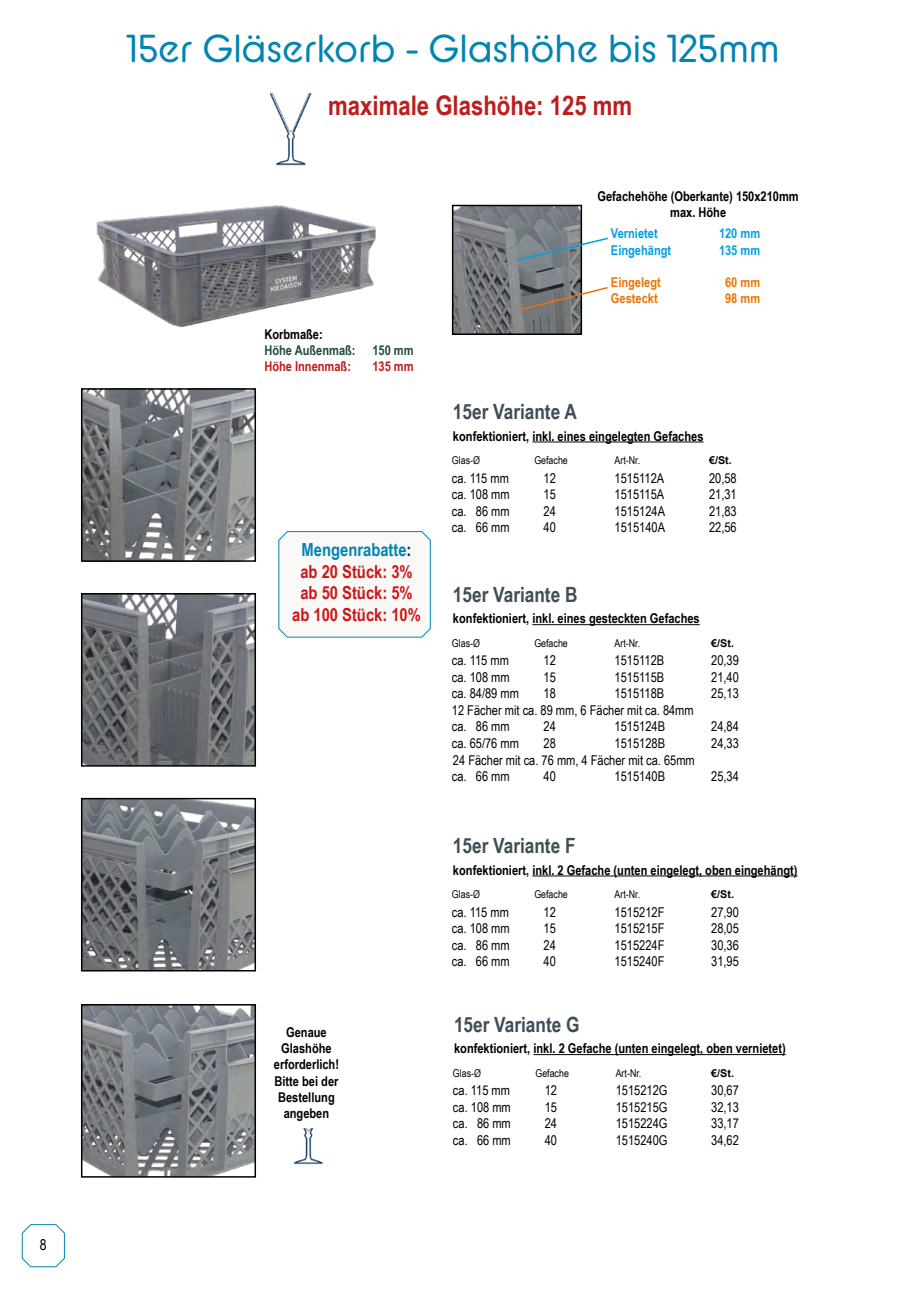
<style>
.page{position:relative;width:906px;height:1289px;background:#fff}
.page>*{position:absolute;margin:0;border:0;box-sizing:border-box;transform-origin:0 0}
.t1{font:39px "BC Alphapipe RB";letter-spacing:-.005em;color:#0085b3}
.t2{font:700 27px "Arial Narrow";color:#bd1d1d}
.t3{font:700 21px "Arial Narrow";color:#3f4e55}
.t4{font:700 18px/21.6px "Arial Narrow";color:#cd1719;text-align:center}
.t5{font:15px "Arial Narrow";color:#000}
.t6{font:13.5px "Arial Narrow";color:#000}
.t7{font:700 13.5px/16.2px "Arial Narrow";color:#000;text-align:center}
.t8{font:700 13.5px "Arial Narrow";color:#009fe3}
.t9{font:700 13.5px "Arial Narrow";color:#ee7203}
.t10{font:700 13.5px "Arial Narrow";color:#204a40}
.t11{font:700 13.5px "Arial Narrow";color:#bd1d1d}
.t12{font:10.8px "Arial Narrow";color:#000}
.t13{font:700 10.8px "Arial";color:#000}
.s1{color:#0085b3}
.s2{color:#002851}
</style>
<div class="page">
<img style="left:269px;top:92px;width:43px;height:74px">
<img style="left:84px;top:391px;width:169px;height:168px">
<div style="left:81px;top:388px;width:175px;height:174px;border:2px solid #000"></div>
<img style="left:84px;top:596px;width:169px;height:167px">
<div style="left:81px;top:593px;width:175px;height:173px;border:2px solid #000"></div>
<img style="left:84px;top:800px;width:169px;height:168px">
<div style="left:81px;top:797px;width:175px;height:174px;border:2px solid #000"></div>
<img style="left:84px;top:1007px;width:169px;height:167px">
<div style="left:81px;top:1004px;width:175px;height:173px;border:2px solid #000"></div>
<img style="left:96px;top:205px;width:280px;height:123px">
<hr style="left:532px;top:441px;width:171px;height:1px;background:#000">
<hr style="left:532px;top:875px;width:265px;height:1px;background:#000">
<hr style="left:532px;top:624px;width:168px;height:1px;background:#000">
<hr style="left:533px;top:1054px;width:253px;height:1px;background:#000">
<img style="left:294px;top:1128px;width:29px;height:37px">
<img style="left:455px;top:208px;width:124px;height:124px">
<div style="left:452px;top:205px;width:130px;height:130px;border:2px solid #000"></div>
<svg style="left:515px;top:236px;width:93px;height:26px"></svg>
<svg style="left:520px;top:286px;width:88px;height:25px"></svg>
<svg style="left:22px;top:1224px;width:43px;height:43px"></svg>
<svg style="left:278px;top:531px;width:153px;height:107px"></svg>
<p class="t5" style="left:40px;top:1233px;width:8px">8</p>
<h1 class="t1" style="left:126px;top:24px;width:655px">15er Gläserkorb - Glashöhe bis 125mm</h1>
<h2 class="t2" style="left:328px;top:85px;width:305px">maximale Glashöhe: 125 mm</h2>
<p class="t7" style="left:264px;top:325px;width:60px">Korbmaße:</p>
<p class="t10" style="left:264px;top:340px;width:151px">Höhe Außenmaß: 150 mm</p>
<p class="t11" style="left:264px;top:356px;width:88px">Höhe Innenmaß:</p>
<p class="t11" style="left:372px;top:356px;width:43px">135 mm</p>
<h3 class="t4" style="left:292px;top:538px;width:130px"><span class="s1">Mengenrabatte</span><span class="s2">: </span>ab 20 Stück: 3% ab 50 Stück: 5% ab 100 Stück: 10%</h3>
<p class="t7" style="left:274px;top:1023px;width:67px">Genaue<br>Glashöhe erforderlich!<br>Bitte bei der<br>Bestellung angeben</p>
<p class="t7" style="left:597px;top:187px;width:203px">Gefachehöhe (Oberkante) 150x210mm max. Höhe</p>
<p class="t8" style="left:611px;top:223px;width:48px">Vernietet</p>
<p class="t8" style="left:719px;top:223px;width:43px">120 mm</p>
<p class="t8" style="left:611px;top:240px;width:62px">Eingehängt</p>
<p class="t8" style="left:719px;top:240px;width:43px">135 mm</p>
<p class="t9" style="left:611px;top:272px;width:51px">Eingelegt</p>
<p class="t9" style="left:725px;top:272px;width:37px">60 mm</p>
<p class="t9" style="left:611px;top:288px;width:48px">Gesteckt</p>
<p class="t9" style="left:725px;top:288px;width:37px">98 mm</p>
<h3 class="t3" style="left:453px;top:395px;width:125px">15er Variante A</h3>
<p class="t7" style="left:453px;top:427px;width:252px">konfektioniert, inkl. eines eingelegten Gefaches</p>
<p class="t12" style="left:452px;top:452px;width:30px">Glas-Ø</p>
<p class="t12" style="left:534px;top:452px;width:35px">Gefache</p>
<p class="t12" style="left:614px;top:452px;width:27px">Art-Nr.</p>
<p class="t13" style="left:709px;top:453px;width:24px">€/St.</p>
<p class="t6" style="left:452px;top:468px;width:59px">ca. 115 mm</p>
<p class="t6" style="left:543px;top:468px;width:14px">12</p>
<p class="t6" style="left:614px;top:468px;width:51px">1515112A</p>
<p class="t6" style="left:709px;top:468px;width:29px">20,58</p>
<p class="t6" style="left:452px;top:484px;width:59px">ca. 108 mm</p>
<p class="t6" style="left:543px;top:484px;width:14px">15</p>
<p class="t6" style="left:614px;top:484px;width:51px">1515115A</p>
<p class="t6" style="left:709px;top:484px;width:29px">21,31</p>
<p class="t6" style="left:452px;top:501px;width:59px">ca. 86 mm</p>
<p class="t6" style="left:543px;top:501px;width:14px">24</p>
<p class="t6" style="left:614px;top:501px;width:52px">1515124A</p>
<p class="t6" style="left:709px;top:501px;width:29px">21,83</p>
<p class="t6" style="left:452px;top:517px;width:59px">ca. 66 mm</p>
<p class="t6" style="left:543px;top:517px;width:14px">40</p>
<p class="t6" style="left:614px;top:517px;width:52px">1515140A</p>
<p class="t6" style="left:709px;top:517px;width:29px">22,56</p>
<h3 class="t3" style="left:453px;top:578px;width:126px">15er Variante B</h3>
<p class="t7" style="left:453px;top:609px;width:248px">konfektioniert, inkl. eines gesteckten Gefaches</p>
<p class="t12" style="left:452px;top:635px;width:30px">Glas-Ø</p>
<p class="t12" style="left:534px;top:635px;width:35px">Gefache</p>
<p class="t12" style="left:614px;top:635px;width:27px">Art-Nr.</p>
<p class="t13" style="left:711px;top:635px;width:24px">€/St.</p>
<p class="t6" style="left:452px;top:650px;width:59px">ca. 115 mm</p>
<p class="t6" style="left:543px;top:650px;width:14px">12</p>
<p class="t6" style="left:614px;top:650px;width:51px">1515112B</p>
<p class="t6" style="left:711px;top:650px;width:29px">20,39</p>
<p class="t6" style="left:452px;top:667px;width:59px">ca. 108 mm</p>
<p class="t6" style="left:543px;top:667px;width:14px">15</p>
<p class="t6" style="left:614px;top:667px;width:51px">1515115B</p>
<p class="t6" style="left:711px;top:667px;width:29px">21,40</p>
<p class="t6" style="left:452px;top:683px;width:69px">ca. 84/89 mm</p>
<p class="t6" style="left:543px;top:683px;width:14px">18</p>
<p class="t6" style="left:614px;top:683px;width:51px">1515118B</p>
<p class="t6" style="left:711px;top:683px;width:29px">25,13</p>
<p class="t6" style="left:452px;top:716px;width:59px">ca. 86 mm</p>
<p class="t6" style="left:543px;top:716px;width:14px">24</p>
<p class="t6" style="left:614px;top:716px;width:52px">1515124B</p>
<p class="t6" style="left:711px;top:716px;width:29px">24,84</p>
<p class="t6" style="left:452px;top:733px;width:69px">ca. 65/76 mm</p>
<p class="t6" style="left:543px;top:733px;width:14px">28</p>
<p class="t6" style="left:614px;top:733px;width:52px">1515128B</p>
<p class="t6" style="left:711px;top:733px;width:29px">24,33</p>
<p class="t6" style="left:452px;top:766px;width:59px">ca. 66 mm</p>
<p class="t6" style="left:543px;top:766px;width:14px">40</p>
<p class="t6" style="left:614px;top:766px;width:52px">1515140B</p>
<p class="t6" style="left:711px;top:766px;width:29px">25,34</p>
<p class="t6" style="left:452px;top:700px;width:243px">12 Fächer mit ca. 89 mm, 6 Fächer mit ca. 84mm</p>
<p class="t6" style="left:453px;top:750px;width:243px">24 Fächer mit ca. 76 mm, 4 Fächer mit ca. 65mm</p>
<h3 class="t3" style="left:453px;top:829px;width:124px">15er Variante F</h3>
<p class="t7" style="left:453px;top:861px;width:346px">konfektioniert, inkl. 2 Gefache (unten eingelegt, oben eingehängt)</p>
<p class="t12" style="left:452px;top:886px;width:30px">Glas-Ø</p>
<p class="t12" style="left:534px;top:886px;width:35px">Gefache</p>
<p class="t12" style="left:614px;top:886px;width:27px">Art-Nr.</p>
<p class="t13" style="left:711px;top:886px;width:24px">€/St.</p>
<p class="t6" style="left:452px;top:901px;width:59px">ca. 115 mm</p>
<p class="t6" style="left:543px;top:901px;width:14px">12</p>
<p class="t6" style="left:614px;top:901px;width:51px">1515212F</p>
<p class="t6" style="left:711px;top:901px;width:29px">27,90</p>
<p class="t6" style="left:452px;top:918px;width:59px">ca. 108 mm</p>
<p class="t6" style="left:543px;top:918px;width:14px">15</p>
<p class="t6" style="left:614px;top:918px;width:51px">1515215F</p>
<p class="t6" style="left:711px;top:918px;width:29px">28,05</p>
<p class="t6" style="left:452px;top:934px;width:59px">ca. 86 mm</p>
<p class="t6" style="left:543px;top:934px;width:14px">24</p>
<p class="t6" style="left:614px;top:934px;width:51px">1515224F</p>
<p class="t6" style="left:711px;top:934px;width:29px">30,36</p>
<p class="t6" style="left:452px;top:951px;width:59px">ca. 66 mm</p>
<p class="t6" style="left:543px;top:951px;width:14px">40</p>
<p class="t6" style="left:614px;top:951px;width:51px">1515240F</p>
<p class="t6" style="left:711px;top:951px;width:29px">31,95</p>
<h3 class="t3" style="left:454px;top:1008px;width:127px">15er Variante G</h3>
<p class="t7" style="left:454px;top:1039px;width:333px">konfektioniert, inkl. 2 Gefache (unten eingelegt, oben vernietet)</p>
<p class="t12" style="left:453px;top:1065px;width:30px">Glas-Ø</p>
<p class="t12" style="left:535px;top:1065px;width:35px">Gefache</p>
<p class="t12" style="left:616px;top:1065px;width:27px">Art-Nr.</p>
<p class="t13" style="left:711px;top:1065px;width:24px">€/St.</p>
<p class="t6" style="left:453px;top:1080px;width:59px">ca. 115 mm</p>
<p class="t6" style="left:544px;top:1080px;width:14px">12</p>
<p class="t6" style="left:616px;top:1080px;width:53px">1515212G</p>
<p class="t6" style="left:711px;top:1080px;width:29px">30,67</p>
<p class="t6" style="left:453px;top:1097px;width:59px">ca. 108 mm</p>
<p class="t6" style="left:544px;top:1097px;width:14px">15</p>
<p class="t6" style="left:616px;top:1097px;width:53px">1515215G</p>
<p class="t6" style="left:711px;top:1097px;width:29px">32,13</p>
<p class="t6" style="left:453px;top:1113px;width:59px">ca. 86 mm</p>
<p class="t6" style="left:544px;top:1113px;width:14px">24</p>
<p class="t6" style="left:616px;top:1113px;width:53px">1515224G</p>
<p class="t6" style="left:711px;top:1113px;width:29px">33,17</p>
<p class="t6" style="left:453px;top:1130px;width:59px">ca. 66 mm</p>
<p class="t6" style="left:544px;top:1130px;width:14px">40</p>
<p class="t6" style="left:616px;top:1130px;width:53px">1515240G</p>
<p class="t6" style="left:711px;top:1130px;width:29px">34,62</p>
</div>
